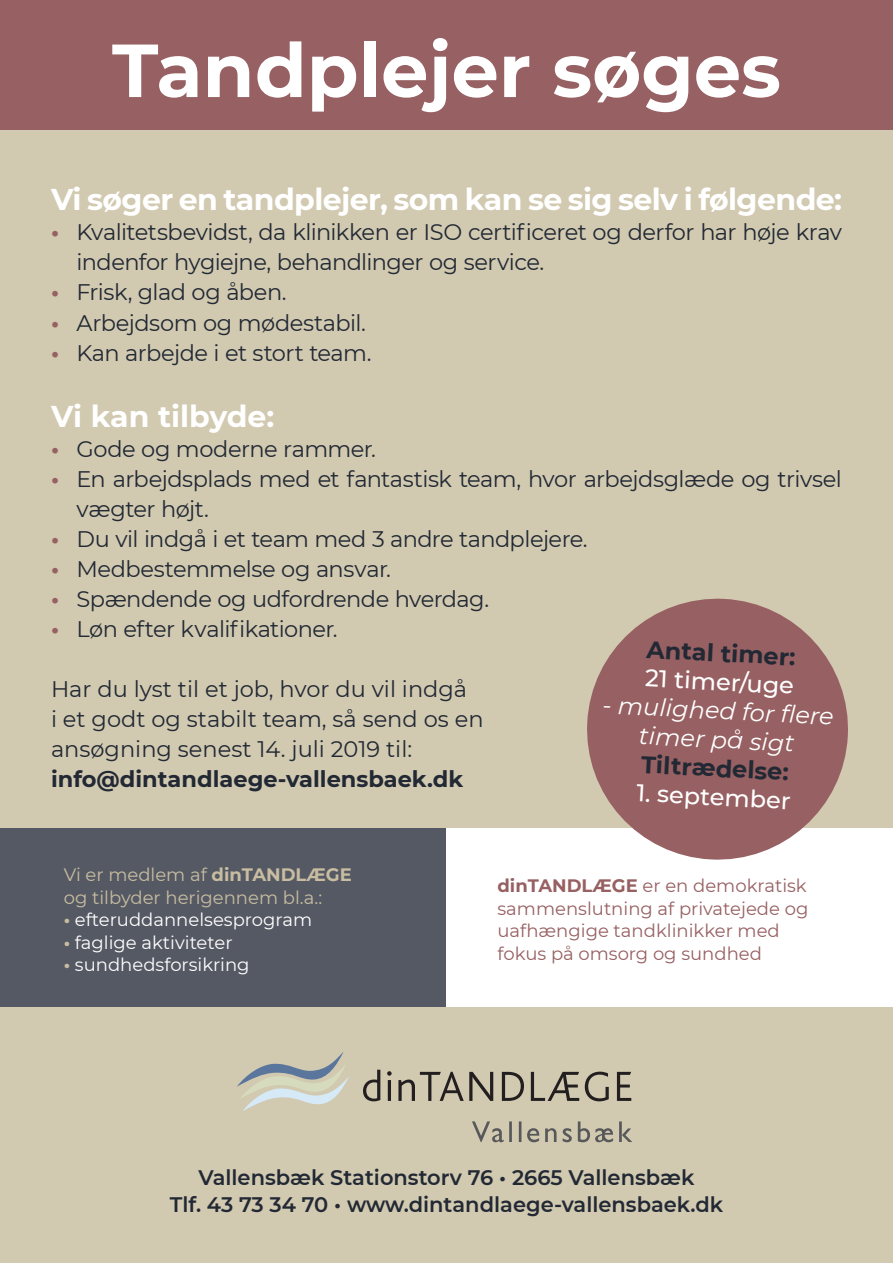
<style>
.page{position:relative;width:893px;height:1263px;background:#d1c9b0}
.page>*{position:absolute;margin:0;border:0;box-sizing:border-box;transform-origin:0 0}
.t1{font:700 75px "Montserrat";color:#fff}
.t2{font:700 30px "Montserrat";letter-spacing:-.02em;color:#fff}
.t3{font:700 30px "Montserrat";color:#fff}
.t4{font:italic 24px/28.8px "Montserrat";color:#fff;text-align:center}
.t5{font:700 24px "Montserrat";color:#222934}
.t6{font:500 24px "Montserrat";color:#fff}
.t7{font:22.5px/30px "Montserrat";letter-spacing:-.02em;color:#222934}
.t8{font:22.5px/30px "Montserrat";color:#222934}
.t9{font:700 22.5px "Montserrat";color:#222934}
.t10{font:600 21px "Montserrat";color:#222934}
.t11{font:18px/22.5px "Montserrat";color:#976062}
.t12{font:18px "Montserrat";color:#fff}
.t13{font:18px/22.5px "Montserrat";color:#c8bda1}
.s1{font-weight:700;color:#976062}
.s2{font-weight:700}
.s3{font-weight:700;color:#c8bda1}
</style>
<div class="page">
<div style="left:0;top:0;width:893px;height:130px;background:#976062"></div>
<svg style="left:237px;top:1052px;width:112px;height:59px"></svg>
<svg style="left:363px;top:1070px;width:17px;height:31px"></svg>
<hr style="left:388px;top:1080px;width:3px;height:21px;background:#231f20">
<svg style="left:387px;top:1071px;width:5px;height:5px"></svg>
<svg style="left:398px;top:1072px;width:95px;height:29px"></svg>
<svg style="left:502px;top:1072px;width:22px;height:29px"></svg>
<svg style="left:531px;top:1072px;width:48px;height:29px"></svg>
<svg style="left:585px;top:1072px;width:24px;height:29px"></svg>
<svg style="left:617px;top:1072px;width:14px;height:29px"></svg>
<svg style="left:472px;top:1121px;width:160px;height:21px"></svg>
<div style="left:0;top:828px;width:446px;height:179px;background:#555964"></div>
<div style="left:446px;top:828px;width:447px;height:179px;background:#fff"></div>
<svg style="left:587px;top:598px;width:261px;height:262px;fill:#976062"></svg>
<p class="t1" style="left:112px;top:16px;width:670px">Tandplejer søges</p>
<p class="t2" style="left:51px;top:178px;width:792px">Vi søger en tandplejer, som kan se sig selv i følgende:</p>
<p class="t7" style="left:77px;top:217px;width:767px;text-indent:-26px"><span class="s1">•</span> Kvalitetsbevidst, da klinikken er ISO certificeret og derfor har høje krav indenfor hygiejne, behandlinger og service.</p>
<p class="t7" style="left:51px;top:277px;width:237px"><span class="s1">•</span> Frisk, glad og åben.</p>
<p class="t7" style="left:51px;top:307px;width:317px"><span class="s1">•</span> Arbejdsom og mødestabil.</p>
<p class="t7" style="left:51px;top:337px;width:322px"><span class="s1">•</span> Kan arbejde i et stort team.</p>
<p class="t3" style="left:51px;top:394px;width:225px">Vi kan tilbyde:</p>
<p class="t7" style="left:51px;top:433px;width:326px"><span class="s1">•</span> Gode og moderne rammer.</p>
<p class="t7" style="left:77px;top:463px;width:767px;text-indent:-26px"><span class="s1">•</span> En arbejdsplads med et fantastisk team, hvor arbejdsglæde og trivsel vægter højt.</p>
<p class="t7" style="left:51px;top:523px;width:538px"><span class="s1">•</span> Du vil indgå i et team med 3 andre tandplejere.</p>
<p class="t7" style="left:51px;top:553px;width:341px"><span class="s1">•</span> Medbestemmelse og ansvar.</p>
<p class="t7" style="left:51px;top:583px;width:440px"><span class="s1">•</span> Spændende og udfordrende hverdag.</p>
<p class="t7" style="left:51px;top:613px;width:288px"><span class="s1">•</span> Løn efter kvalifikationer.</p>
<p class="t8" style="left:51px;top:673px;width:434px">Har du lyst til et job, hvor du vil indgå<br>i et godt og stabilt team, så send os en ansøgning senest 14. juli 2019 til:</p>
<p class="t9" style="left:51px;top:762px;width:414px">info@dintandlaege-vallensbaek.dk</p>
<p class="t5" style="left:648px;top:632px;width:151px;rotate:3deg">Antal timer:</p>
<p class="t6" style="left:646px;top:661px;width:151px;rotate:3deg">21 timer/uge</p>
<p class="t4" style="left:603px;top:689px;width:233px;rotate:3deg">- mulighed for fl ere timer på sigt</p>
<p class="t5" style="left:642px;top:747px;width:149px;rotate:3deg">Tiltrædelse:</p>
<p class="t6" style="left:637px;top:776px;width:156px;rotate:3deg">1. september</p>
<p class="t13" style="left:64px;top:863px;width:290px">Vi er medlem af <span class="s2">dinTANDLÆGE </span>og tilbyder herigennem bl.a.:</p>
<p class="t12" style="left:64px;top:907px;width:250px"><span class="s3">•</span> efteruddannelsesprogram</p>
<p class="t12" style="left:64px;top:930px;width:170px"><span class="s3">•</span> faglige aktiviteter</p>
<p class="t12" style="left:64px;top:952px;width:187px"><span class="s3">•</span> sundhedsforsikring</p>
<p class="t11" style="left:497px;top:874px;width:312px"><span class="s2">dinTANDLÆGE</span> er en demokratisk sammenslutning af privatejede og uafhængige tandklinikker med fokus på omsorg og sundhed</p>
<p class="t10" style="left:199px;top:1162px;width:497px">Vallensbæk Stationstorv 76 • 2665 Vallensbæk</p>
<p class="t10" style="left:170px;top:1189px;width:555px">Tlf. 43 73 34 70 • www.dintandlaege-vallensbaek.dk</p>
</div>
